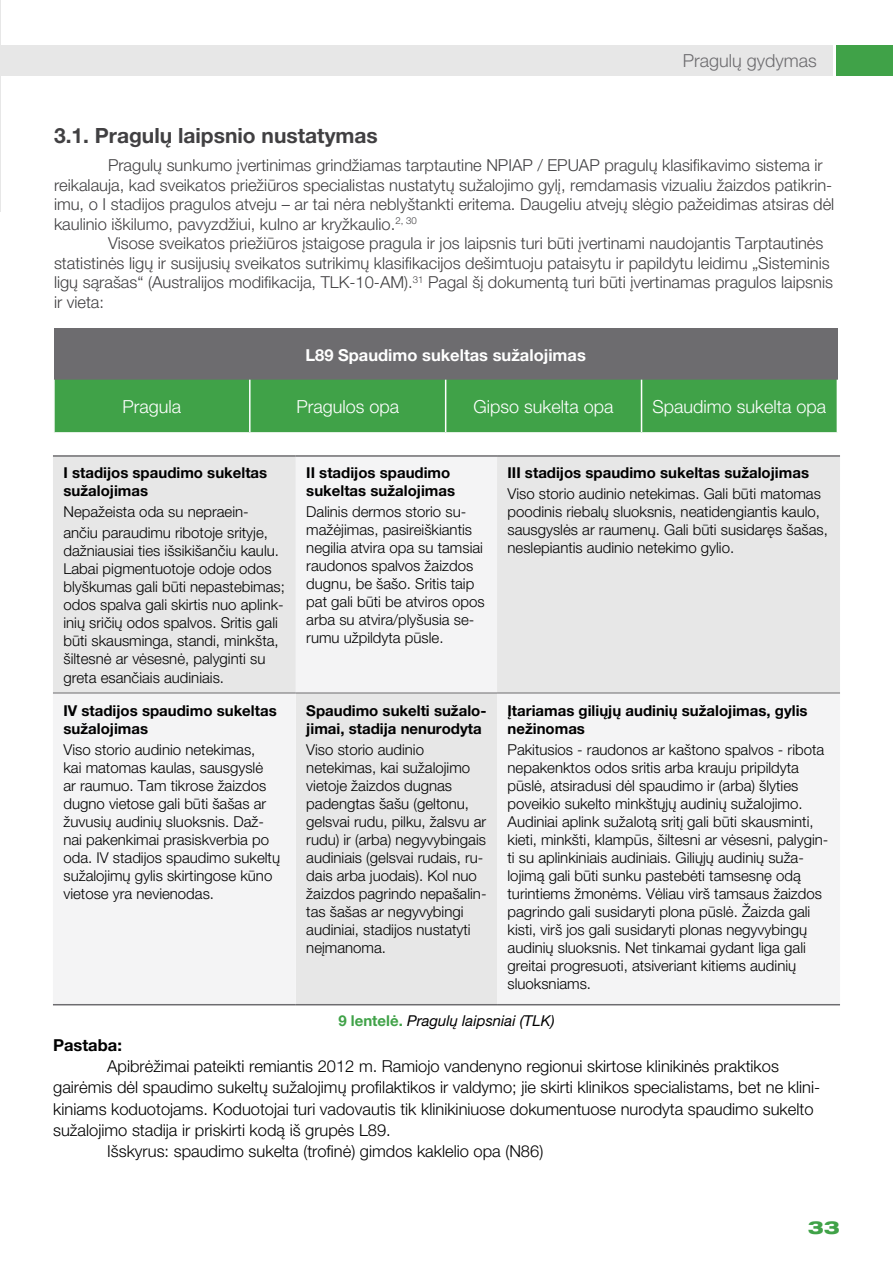
<style>
.page{position:relative;width:893px;height:1263px;background:#fff}
.page>*{position:absolute;margin:0;border:0;box-sizing:border-box;transform-origin:0 0}
.t1{font:21px "Helvetica Neue LT 75 Bd";color:#414042}
.t2{font:18px "Helvetica Neue LT 45 Lt";color:#fff}
.t3{font:18px "Helvetica Neue LT 45 Lt";color:#6d6c6f}
.t4{font:18px "Helvetica Neue LT 83 Hv Ex";color:#40a248}
.t5{font:16.5px/19.5px "Helvetica Neue LT 45 Lt";color:#414042}
.t6{font:16.5px "Helvetica Neue LT 45 Lt";color:#000}
.t7{font:16.5px "Helvetica Neue LT 75 Bd";color:#fff}
.t8{font:16.5px "Helvetica Neue LT 75 Bd";color:#000}
.t9{font:15px/18px "Helvetica Neue LT 45 Lt";color:#000}
.t10{font:15px/18px "Helvetica Neue LT 75 Bd";color:#000}
.t11{font:15px "Helvetica Neue LT 56 It";color:#000}
.s1{font-family:"Helvetica Neue LT 75 Bd";color:#40a248}
</style>
<div class="page">
<svg style="left:53px;top:457px;width:787px;height:547px;fill:#f4f4f5"></svg>
<hr style="left:53px;top:455px;width:243px;height:2px;background:#6d6c6f">
<hr style="left:296px;top:455px;width:201px;height:2px;background:#6d6c6f">
<hr style="left:497px;top:455px;width:343px;height:2px;background:#6d6c6f">
<hr style="left:53px;top:1004px;width:243px;height:1px;background:#6d6c6f">
<hr style="left:296px;top:1004px;width:201px;height:1px;background:#6d6c6f">
<hr style="left:497px;top:1004px;width:343px;height:1px;background:#6d6c6f">
<hr style="left:53px;top:693px;width:243px;height:1px;background:#6d6c6f">
<hr style="left:296px;top:693px;width:201px;height:1px;background:#6d6c6f">
<hr style="left:497px;top:693px;width:343px;height:1px;background:#6d6c6f">
<div style="left:54px;top:328px;width:783px;height:52px;background:#6d6c6f"></div>
<div style="left:55px;top:380px;width:782px;height:52px;background:#40a248"></div>
<hr style="left:249px;top:380px;width:2px;height:52px;background:#fff">
<hr style="left:445px;top:380px;width:1px;height:52px;background:#fff">
<hr style="left:641px;top:380px;width:1px;height:52px;background:#fff">
<div style="left:0;top:45px;width:832px;height:30px;background:#e7e7e7"></div>
<div style="left:837px;top:45px;width:56px;height:30px;background:#40a248"></div>
<hr style="left:0;top:0;width:1px;height:212px;background:#e7e7e7">
<p class="t3" style="left:683px;top:50px;width:136px">Pragulų gydymas</p>
<h1 class="t1" style="left:54px;top:122px;width:325px">3.1. Pragulų laipsnio nustatymas</h1>
<p class="t5" style="left:54px;top:155px;width:782px;text-indent:54px">Pragulų sunkumo įvertinimas grindžiamas tarptautine NPIAP / EPUAP pragulų klasifikavimo sistema ir reikalauja, kad sveikatos priežiūros specialistas nustatytų sužalojimo gylį, remdamasis vizualiu žaizdos patikrin&shy;imu, o I stadijos pragulos atveju – ar tai nėra neblyštankti eritema. Daugeliu atvejų slėgio pažeidimas atsiras dėl kaulinio iškilumo, pavyzdžiui, kulno ar kryžkaulio.<sup>2,</sup> <sup>30</sup></p>
<p class="t5" style="left:54px;top:233px;width:780px;text-indent:54px">Visose sveikatos priežiūros įstaigose pragula ir jos laipsnis turi būti įvertinami naudojantis Tarptautinės statistinės ligų ir susijusių sveikatos sutrikimų klasifikacijos dešimtuoju pataisytu ir papildytu leidimu „Sisteminis ligų sąrašas“ (Australijos modifikacija, TLK-10-AM).<sup>31</sup> Pagal šį dokumentą turi būti įvertinamas pragulos laipsnis ir vieta:</p>
<p class="t7" style="left:305px;top:344px;width:282px">L89 Spaudimo sukeltas sužalojimas</p>
<p class="t2" style="left:123px;top:396px;width:60px">Pragula</p>
<p class="t2" style="left:296px;top:396px;width:104px">Pragulos opa</p>
<p class="t2" style="left:474px;top:396px;width:142px">Gipso sukelta opa</p>
<p class="t2" style="left:653px;top:396px;width:175px">Spaudimo sukelta opa</p>
<p class="t10" style="left:63px;top:464px;width:205px">I stadijos spaudimo sukeltas sužalojimas</p>
<p class="t9" style="left:63px;top:501px;width:206px;line-height:21px">Nepažeista oda su nepraein&shy;ančiu paraudimu ribotoje srityje,</p>
<p class="t9" style="left:63px;top:542px;width:223px">dažniausiai ties išsikišančiu kaulu.<br>Labai pigmentuotoje odoje odos blyškumas gali būti nepastebimas; odos spalva gali skirtis nuo aplink&shy;inių sričių odos spalvos. Sritis gali būti skausminga, standi, minkšta, šiltesnė ar vėsesnė, palyginti su greta esančiais audiniais.</p>
<p class="t10" style="left:63px;top:701px;width:215px">IV stadijos spaudimo sukeltas sužalojimas</p>
<p class="t9" style="left:63px;top:740px;width:218px">Viso storio audinio netekimas,<br>kai matomas kaulas, sausgyslė<br>ar raumuo. Tam tikrose žaizdos dugno vietose gali būti šašas ar žuvusių audinių sluoksnis. Daž&shy;nai pakenkimai prasiskverbia po oda. IV stadijos spaudimo sukeltų sužalojimų gylis skirtingose kūno vietose yra nevienodas.</p>
<p class="t10" style="left:306px;top:464px;width:150px">II stadijos spaudimo sukeltas sužalojimas</p>
<p class="t9" style="left:306px;top:503px;width:180px">Dalinis dermos storio su&shy;mažėjimas, pasireiškiantis negilia atvira opa su tamsiai raudonos spalvos žaizdos dugnu, be šašo. Sritis taip pat gali būti be atviros opos arba su atvira/plyšusia se&shy;rumu užpildyta pūsle.</p>
<p class="t10" style="left:508px;top:464px;width:303px">III stadijos spaudimo sukeltas sužalojimas</p>
<p class="t9" style="left:508px;top:485px;width:322px">Viso storio audinio netekimas. Gali būti matomas poodinis riebalų sluoksnis, neatidengiantis kaulo, sausgyslės ar raumenų. Gali būti susidaręs šašas, neslepiantis audinio netekimo gylio.</p>
<p class="t10" style="left:306px;top:701px;width:182px">Spaudimo sukelti sužalo&shy;jimai, stadija nenurodyta</p>
<p class="t9" style="left:306px;top:740px;width:182px">Viso storio audinio netekimas, kai sužalojimo vietoje žaizdos dugnas padengtas šašu (geltonu, gelsvai rudu, pilku, žalsvu ar rudu) ir (arba) negyvybingais audiniais (gelsvai rudais, ru&shy;dais arba juodais). Kol nuo žaizdos pagrindo nepašalin&shy;tas šašas ar negyvybingi audiniai, stadijos nustatyti neįmanoma.</p>
<p class="t10" style="left:508px;top:701px;width:302px">Įtariamas giliųjų audinių sužalojimas, gylis nežinomas</p>
<p class="t9" style="left:508px;top:740px;width:322px">Pakitusios - raudonos ar kaštono spalvos - ribota nepakenktos odos sritis arba krauju pripildyta pūslė, atsiradusi dėl spaudimo ir (arba) šlyties poveikio sukelto minkštųjų audinių sužalojimo.<br>Audiniai aplink sužalotą sritį gali būti skausminti, kieti, minkšti, klampūs, šiltesni ar vėsesni, palygin&shy;ti su aplinkiniais audiniais. Giliųjų audinių suža&shy;lojimą gali būti sunku pastebėti tamsesnę odą turintiems žmonėms. Vėliau virš tamsaus žaizdos pagrindo gali susidaryti plona pūslė. Žaizda gali kisti, virš jos gali susidaryti plonas negyvybingų audinių sluoksnis. Net tinkamai gydant liga gali greitai progresuoti, atsiveriant kitiems audinių sluoksniams.</p>
<p class="t11" style="left:338px;top:1011px;width:218px"><span class="s1">9 lentelė.</span> Pragulų laipsniai (TLK)</p>
<p class="t8" style="left:53px;top:1035px;width:70px">Pastaba:</p>
<p class="t6" style="left:107px;top:1056px;width:673px">Apibrėžimai pateikti remiantis 2012 m. Ramiojo vandenyno regionui skirtose klinikinės praktikos</p>
<p class="t6" style="left:53px;top:1077px;width:768px">gairėmis dėl spaudimo sukeltų sužalojimų profilaktikos ir valdymo; jie skirti klinikos specialistams, bet ne klini-</p>
<p class="t6" style="left:53px;top:1098px;width:762px">kiniams koduotojams. Koduotojai turi vadovautis tik klinikiniuose dokumentuose nurodyta spaudimo sukelto</p>
<p class="t6" style="left:53px;top:1119px;width:339px">sužalojimo stadija ir priskirti kodą iš grupės L89.</p>
<p class="t6" style="left:107px;top:1140px;width:438px">Išskyrus: spaudimo sukelta (trofinė) gimdos kaklelio opa (N86)</p>
<p class="t4" style="left:808px;top:1216px;width:33px">33</p>
</div>
